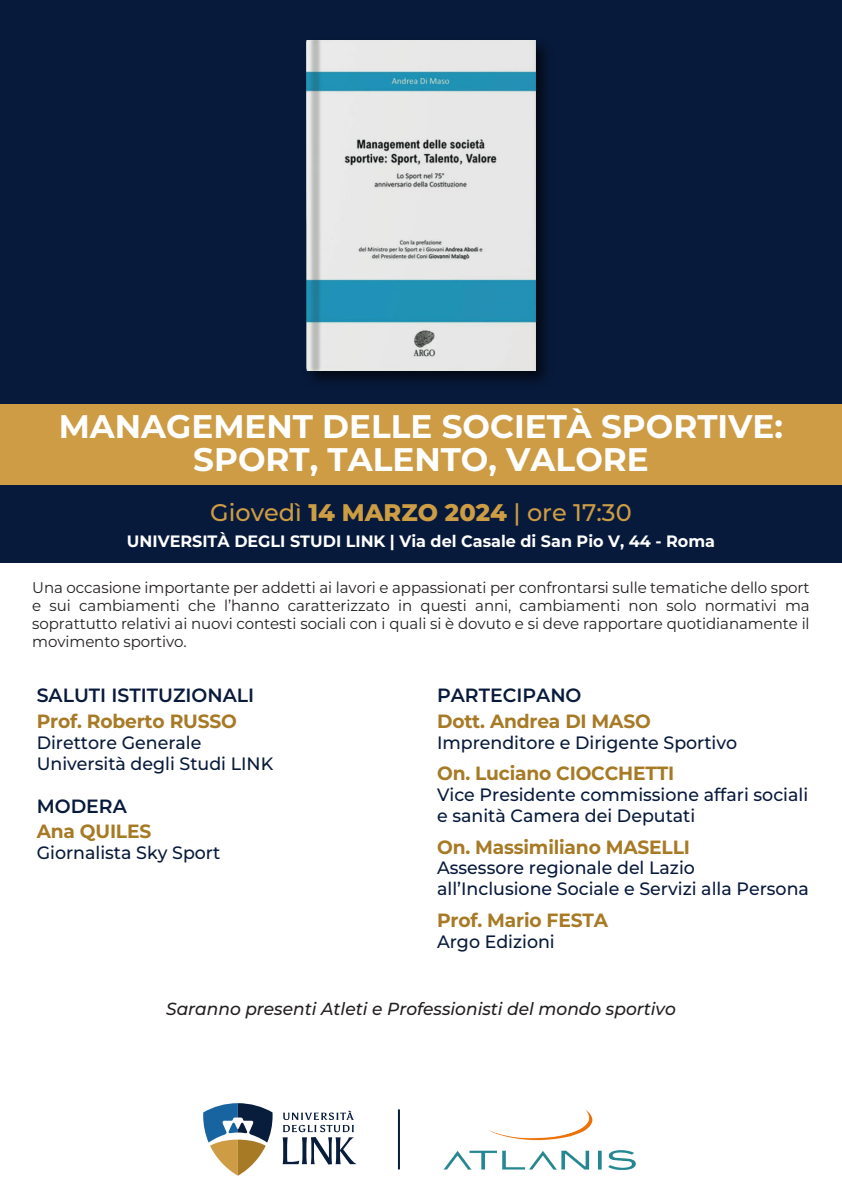
<style>
.page{position:relative;width:842px;height:1191px;background:#fff}
.page>*{position:absolute;margin:0;border:0;box-sizing:border-box;transform-origin:0 0}
.t1{font:700 32.6px "Montserrat";color:#fff}
.t2{font:500 24px "Montserrat";color:#cd9d44}
.t3{font:700 19.2px "Montserrat";letter-spacing:-.01em;color:#a77a25}
.t4{font:600 19.2px "Montserrat";color:#081a3b}
.t5{font:500 17.9px/20.9px "Montserrat";color:#081a3b}
.t6{font:italic 500 17.5px "Montserrat";color:#231f20}
.t7{font:700 16.4px "Montserrat";color:#fff}
.t8{font:15.4px/18px "Montserrat";letter-spacing:-.005em;color:#231f20;text-align:justify}
.s1{font-weight:800}
</style>
<div class="page">
<div style="left:0;top:0;width:842px;height:478px;background:#081a3b"></div>
<div style="left:0;top:404px;width:842px;height:148px;background:#cd9c45"></div>
<div style="left:0;top:485px;width:842px;height:78px;background:#081a3b"></div>
<svg style="left:283px;top:1110px;width:73px;height:54px"></svg>
<svg style="left:203px;top:1103px;width:70px;height:72px"></svg>
<hr style="left:398px;top:1109px;width:2px;height:60px;background:#081c3c">
<img style="left:443px;top:1109px;width:193px;height:62px">
<img style="left:306px;top:40px;width:240px;height:341px">
<img style="left:307px;top:40px;width:228px;height:330px">
<h1 class="t1" style="left:59px;top:405px;width:726px">MANAGEMENT DELLE SOCIETÀ SPORTIVE:</h1>
<h1 class="t1" style="left:193px;top:437px;width:457px">SPORT, TALENTO, VALORE</h1>
<h2 class="t2" style="left:210px;top:496px;width:423px">Giovedì <span class="s1">14 MARZO 2024</span> | ore 17:30</h2>
<p class="t7" style="left:127px;top:530px;width:589px">UNIVERSITÀ DEGLI STUDI LINK | Via del Casale di San Pio V, 44 - Roma</p>
<p class="t8" style="left:32px;top:578px;width:779px">Una occasione importante per addetti ai lavori e appassionati per confrontarsi sulle tematiche dello sport e sui cambiamenti che l’hanno caratterizzato in questi anni, cambiamenti non solo normativi ma soprattutto relativi ai nuovi contesti sociali con i quali si è dovuto e si deve rapportare quotidianamente il movimento sportivo.</p>
<p class="t4" style="left:37px;top:682px;width:219px">SALUTI ISTITUZIONALI</p>
<p class="t3" style="left:37px;top:708px;width:202px">Prof. Roberto RUSSO</p>
<p class="t5" style="left:37px;top:731px;width:238px">Direttore Generale<br>Università degli Studi LINK</p>
<p class="t4" style="left:37px;top:793px;width:92px">MODERA</p>
<p class="t3" style="left:37px;top:818px;width:116px">Ana QUILES</p>
<p class="t5" style="left:37px;top:842px;width:185px">Giornalista Sky Sport</p>
<p class="t4" style="left:437px;top:682px;width:146px">PARTECIPANO</p>
<p class="t3" style="left:437px;top:708px;width:215px">Dott. Andrea DI MASO</p>
<p class="t5" style="left:437px;top:731px;width:302px">Imprenditore e Dirigente Sportivo</p>
<p class="t3" style="left:437px;top:760px;width:239px">On. Luciano CIOCCHETTI</p>
<p class="t5" style="left:437px;top:784px;width:373px">Vice Presidente commissione affari sociali e sanità Camera dei Deputati</p>
<p class="t3" style="left:437px;top:834px;width:254px">On. Massimiliano MASELLI</p>
<p class="t5" style="left:437px;top:857px;width:373px">Assessore regionale del Lazio all’Inclusione Sociale e Servizi alla Persona</p>
<p class="t3" style="left:437px;top:907px;width:172px">Prof. Mario FESTA</p>
<p class="t5" style="left:437px;top:930px;width:119px">Argo Edizioni</p>
<p class="t6" style="left:166px;top:997px;width:511px">Saranno presenti Atleti e Professionisti del mondo sportivo</p>
</div>
